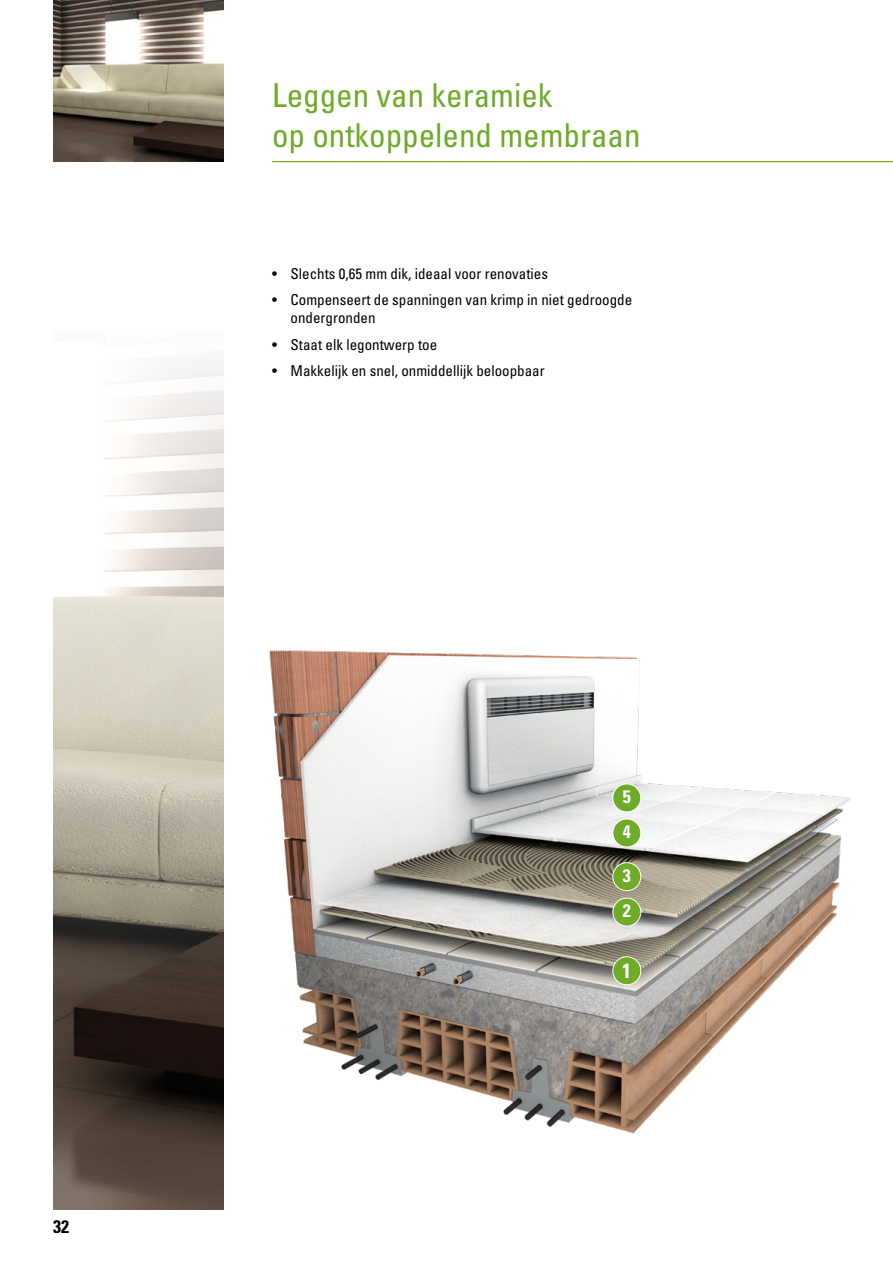
<style>
.page{position:relative;width:893px;height:1263px;background:#fff}
.page>*{position:absolute;margin:0;border:0;box-sizing:border-box;transform-origin:0 0}
.Titolo_sistema{font:condensed 33px/40.5px "Univers LT Std";color:#6eab28}
.t1{font:700 condensed 20.55px "Univers LT Std";color:#fff}
.numeri_bianchi{font:700 condensed 18px "Univers LT Std";color:#fff}
.t2{font:700 condensed 18px "Univers LT Std";color:#000}
.t3{font:condensed 15px/18px "Univers LT Std";color:#000}
</style>
<div class="page">
<hr style="left:272px;top:161px;width:621px;height:1px;background:#6eab28">
<img style="left:53px;top:358px;width:170px;height:851px">
<img style="left:53px;top:0;width:170px;height:162px">
<img style="left:269px;top:650px;width:581px;height:484px">
<div style="left:613px;top:957px;width:28px;height:28px;background:#6eab28;border-radius:50%"></div>
<div style="left:612px;top:956px;width:29px;height:29px;border:1px solid #fff;border-radius:50%"></div>
<div style="left:613px;top:863px;width:28px;height:28px;background:#6eab28;border-radius:50%"></div>
<div style="left:612px;top:862px;width:29px;height:29px;border:1px solid #fff;border-radius:50%"></div>
<div style="left:613px;top:819px;width:28px;height:28px;background:#6eab28;border-radius:50%"></div>
<div style="left:612px;top:818px;width:29px;height:29px;border:1px solid #fff;border-radius:50%"></div>
<div style="left:613px;top:898px;width:28px;height:28px;background:#6eab28;border-radius:50%"></div>
<div style="left:612px;top:898px;width:29px;height:28px;border:1px solid #fff;border-radius:50%"></div>
<div style="left:613px;top:784px;width:28px;height:28px;background:#6eab28;border-radius:50%"></div>
<div style="left:612px;top:783px;width:29px;height:29px;border:1px solid #fff;border-radius:50%"></div>
<p class="t2" style="left:53px;top:1216px;width:17px">32</p>
<p class="Titolo_sistema" style="left:272px;top:74px;width:370px">Leggen van keramiek<br>op ontkoppelend membraan</p>
<p class="t3" style="left:272px;top:264px;width:277px">• Slechts 0,65 mm dik, ideaal voor renovaties</p>
<p class="t3" style="left:291px;top:291px;width:343px;text-indent:-18px">• Compenseert de spanningen van krimp in niet gedroogde ondergronden</p>
<p class="t3" style="left:272px;top:335px;width:167px">• Staat elk legontwerp toe</p>
<p class="t3" style="left:272px;top:362px;width:274px">• Makkelijk en snel, onmiddellijk beloopbaar</p>
<p class="numeri_bianchi" style="left:623px;top:786px;width:9px">5</p>
<p class="numeri_bianchi" style="left:623px;top:821px;width:9px">4</p>
<p class="numeri_bianchi" style="left:623px;top:864px;width:9px">3</p>
<p class="numeri_bianchi" style="left:623px;top:900px;width:9px">2</p>
<p class="t1" style="left:622px;top:958px;width:11px">1</p>
</div>
